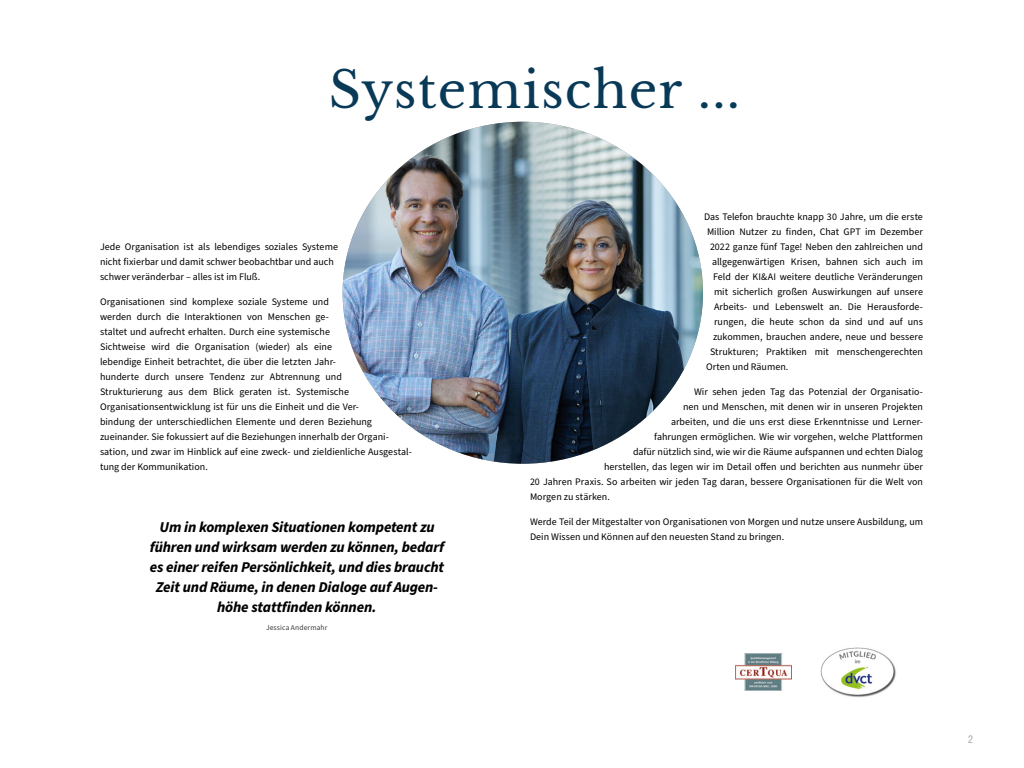
<style>
.page{position:relative;width:1024px;height:768px;background:#fff}
.page>*{position:absolute;margin:0;border:0;box-sizing:border-box;transform-origin:0 0}
.t1{font:50px "Libre Baskerville";letter-spacing:.025em;color:#083957}
.t2{font:italic 700 15px/20px "Source Sans Pro";letter-spacing:-.01em;color:#000;text-align:center}
.t3{font:10px/15px "Source Sans Pro";color:#000}
.t4{font:condensed 10px "Swiss 721 BT";color:#a9a3a1}
.t5{font:7.5px "Source Sans Pro";letter-spacing:.015em;color:#3b3c3b}
</style>
<div class="page">
<img style="left:343px;top:122px;width:360px;height:342px">
<img style="left:821px;top:647px;width:75px;height:50px">
<img style="left:735px;top:653px;width:56px;height:37px">
<h1 class="t1" style="left:329px;top:59px;width:413px">Systemischer ...</h1>
<p class="t3" style="left:100px;top:240px;width:239px">Jede Organisation ist als lebendiges soziales Systeme nicht fixierbar und damit schwer beobachtbar und auch schwer veränderbar – alles ist im Fluß.</p>
<p class="t3" style="left:100px;top:295px;width:314px">Organisationen sind komplexe soziale Systeme und<br>werden durch die Interaktionen von Menschen ge-<br>staltet und aufrecht erhalten. Durch eine systemische<br>Sichtweise wird die Organisation (wieder) als eine<br>lebendige Einheit betrachtet, die über die letzten Jahr-<br>hunderte durch unsere Tendenz zur Abtrennung und<br>Strukturierung aus dem Blick geraten ist. Systemische Organisationsentwicklung ist für uns die Einheit und die Ver-<br>bindung der unterschiedlichen Elemente und deren Beziehung zueinander. Sie fokussiert auf die Beziehungen innerhalb der Organi&shy;sation, und zwar im Hinblick auf eine zweck- und zieldienliche Ausgestal&shy;tung der Kommunikation.</p>
<h2 class="t2" style="left:150px;top:517px;width:296px">Um in komplexen Situationen kompetent zu führen und wirksam werden zu können, bedarf es einer reifen Persönlichkeit, und dies braucht Zeit und Räume, in denen Dialoge auf Augen&shy;höhe stattfinden können.</h2>
<p class="t5" style="left:266px;top:622px;width:63px">Jessica Andermahr</p>
<p class="t3" style="left:704px;top:210px;width:220px">Das Telefon brauchte knapp 30 Jahre, um die erste</p>
<p class="t3" style="left:707px;top:225px;width:218px">Million Nutzer zu finden, Chat GPT im Dezember</p>
<p class="t3" style="left:710px;top:240px;width:214px">2022 ganze fünf Tage! Neben den zahlreichen und</p>
<p class="t3" style="left:712px;top:255px;width:212px">allgegenwärtigen Krisen, bahnen sich auch im</p>
<p class="t3" style="left:713px;top:270px;width:211px">Feld der KI&amp;AI weitere deutliche Veränderungen</p>
<p class="t3" style="left:714px;top:285px;width:210px">mit sicherlich großen Auswirkungen auf unsere</p>
<p class="t3" style="left:714px;top:300px;width:210px">Arbeits- und Lebenswelt an. Die Herausforde-</p>
<p class="t3" style="left:714px;top:315px;width:210px">rungen, die heute schon da sind und auf uns</p>
<p class="t3" style="left:713px;top:330px;width:211px">zukommen, brauchen andere, neue und bessere</p>
<p class="t3" style="left:710px;top:345px;width:215px">Strukturen; Praktiken mit menschengerechten</p>
<p class="t3" style="left:706px;top:360px;width:84px">Orten und Räumen.</p>
<p class="t3" style="left:694px;top:385px;width:231px">Wir sehen jeden Tag das Potenzial der Organisatio-</p>
<p class="t3" style="left:683px;top:400px;width:241px">nen und Menschen, mit denen wir in unseren Projekten</p>
<p class="t3" style="left:671px;top:415px;width:253px">arbeiten, und die uns erst diese Erkenntnisse und Lerner-</p>
<p class="t3" style="left:654px;top:430px;width:271px">fahrungen ermöglichen. Wie wir vorgehen, welche Plattformen</p>
<p class="t3" style="left:633px;top:445px;width:291px">dafür nützlich sind, wie wir die Räume aufspannen und echten Dialog</p>
<p class="t3" style="left:604px;top:460px;width:321px">herstellen, das legen wir im Detail offen und berichten aus nunmehr über</p>
<p class="t3" style="left:530px;top:475px;width:394px">20 Jahren Praxis. So arbeiten wir jeden Tag daran, bessere Organisationen für die Welt von</p>
<p class="t3" style="left:530px;top:490px;width:81px">Morgen zu stärken.</p>
<p class="t3" style="left:530px;top:515px;width:395px">Werde Teil der Mitgestalter von Organisationen von Morgen und nutze unsere Ausbildung, um<br>Dein Wissen und Können auf den neuesten Stand zu bringen.</p>
<p class="t4" style="left:968px;top:734px;width:6px">2</p>
</div>
